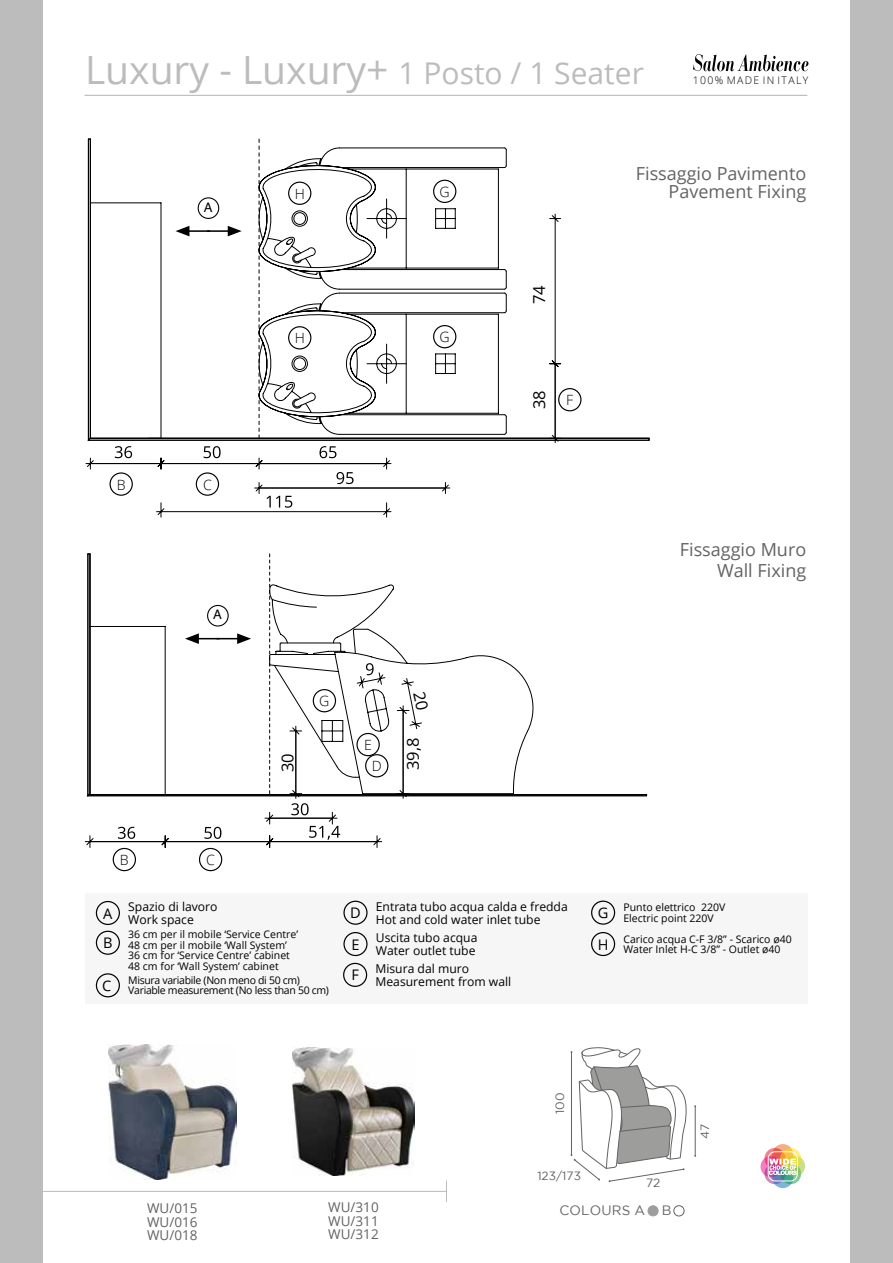
<style>
.page{position:relative;width:893px;height:1263px;background:#fff}
.page>*{position:absolute;margin:0;border:0;box-sizing:border-box;transform-origin:0 0}
.t1{font:39px "Open Sans";color:#bcbcbc}
.t2{font:18px/18px "Open Sans";color:#646363;text-align:right}
.t3{font:16.5px "Open Sans";color:#000}
.t4{font:14.55px/31px "Open Sans";color:#000}
.t5{font:300 14.1px/21.1px "Open Sans";color:#000}
.t6{font:13.5px/13.5px "Open Sans";color:#646363;text-align:justify}
.t7{font:13.5px "Gotham";letter-spacing:.015em;color:#646363}
.t8{font:13.05px "Helvetica";color:#000}
.t9{font:12.15px/13.5px "Open Sans";color:#000}
.t10{font:12px "Gotham";color:#646363}
.t11{font:10.5px/10.5px "Open Sans";color:#000}
.t12{font:10.5px/10.5px "Open Sans";letter-spacing:-.03em;color:#000}
.t13{font:300 10.5px "Open Sans";letter-spacing:.13em;color:#000}
.s1{font-size:30px}
</style>
<div class="page">
<div style="left:850px;top:0;width:43px;height:1263px;background:#bcbcbc"></div>
<div style="left:0;top:0;width:43px;height:1263px;background:#bcbcbc"></div>
<svg style="left:693px;top:54px;width:116px;height:17px"></svg>
<hr style="left:85px;top:95px;width:722px;height:1px;background:#bcbcbc">
<img style="left:108px;top:1044px;width:128px;height:135px">
<hr style="left:43px;top:1191px;width:404px;height:1px;background:#bcbcbc">
<svg style="left:446px;top:1180px;width:1px;height:22px"></svg>
<img style="left:293px;top:1047px;width:121px;height:128px">
<svg style="left:772px;top:1144px;width:21px;height:21px"></svg>
<svg style="left:764px;top:1148px;width:21px;height:21px"></svg>
<svg style="left:760px;top:1156px;width:21px;height:21px"></svg>
<svg style="left:764px;top:1163px;width:21px;height:21px"></svg>
<svg style="left:772px;top:1167px;width:21px;height:21px"></svg>
<svg style="left:780px;top:1163px;width:21px;height:21px"></svg>
<svg style="left:784px;top:1155px;width:21px;height:21px"></svg>
<svg style="left:780px;top:1148px;width:21px;height:21px"></svg>
<div style="left:768px;top:1151px;width:30px;height:30px;border:1px solid #fff;border-radius:7px"></div>
<svg style="left:769px;top:1159px;width:28px;height:16px"></svg>
<div style="left:85px;top:893px;width:723px;height:111px;background:#f6f6f6"></div>
<div style="left:96px;top:901px;width:24px;height:24px;border:1px solid #000;border-radius:50%"></div>
<div style="left:96px;top:931px;width:24px;height:24px;border:1px solid #000;border-radius:50%"></div>
<div style="left:96px;top:973px;width:24px;height:24px;border:1px solid #000;border-radius:50%"></div>
<div style="left:343px;top:901px;width:25px;height:24px;border:1px solid #000;border-radius:50%"></div>
<div style="left:343px;top:932px;width:25px;height:24px;border:1px solid #000;border-radius:50%"></div>
<div style="left:343px;top:963px;width:24px;height:24px;border:1px solid #000;border-radius:50%"></div>
<div style="left:591px;top:932px;width:24px;height:24px;border:1px solid #000;border-radius:50%"></div>
<div style="left:591px;top:900px;width:24px;height:25px;border:1px solid #000;border-radius:50%"></div>
<svg style="left:84px;top:796px;width:323px;height:52px"></svg>
<div style="left:113px;top:848px;width:23px;height:23px;border:1px solid #000;border-radius:50%"></div>
<div style="left:199px;top:848px;width:23px;height:23px;border:1px solid #000;border-radius:50%"></div>
<svg style="left:118px;top:827px;width:17px;height:12px"></svg>
<svg style="left:204px;top:827px;width:17px;height:12px"></svg>
<svg style="left:309px;top:826px;width:31px;height:14px"></svg>
<svg style="left:291px;top:803px;width:18px;height:12px"></svg>
<svg style="left:90px;top:138px;width:417px;height:75px"></svg>
<svg style="left:85px;top:213px;width:476px;height:305px"></svg>
<hr style="left:695px;top:1106px;width:1px;height:50px;background:#646363">
<svg style="left:571px;top:1047px;width:116px;height:135px"></svg>
<div style="left:648px;top:1206px;width:10px;height:10px;background:#9d9d9c;border-radius:50%"></div>
<div style="left:648px;top:1205px;width:10px;height:11px;border:1px solid #9d9d9c;border-radius:50%"></div>
<div style="left:674px;top:1205px;width:10px;height:11px;border:1px solid #646363;border-radius:50%"></div>
<svg style="left:87px;top:553px;width:560px;height:244px"></svg>
<h1 class="t1" style="left:85px;top:43px;width:560px">Luxury - Luxury+ <span class="s1">1 Posto / 1 Seater</span></h1>
<p class="t13" style="left:693px;top:73px;width:117px">100% MADE IN ITALY</p>
<p class="t8" style="left:204px;top:197px;width:10px">A</p>
<h3 class="t5" style="left:117px;top:473px;width:10px">B</h3>
<h3 class="t5" style="left:203px;top:473px;width:10px">C</h3>
<p class="t8" style="left:213px;top:605px;width:10px">A</p>
<h3 class="t5" style="left:295px;top:183px;width:12px">H</h3>
<h3 class="t5" style="left:440px;top:181px;width:12px">G</h3>
<h3 class="t5" style="left:295px;top:327px;width:12px">H</h3>
<h3 class="t5" style="left:440px;top:326px;width:12px">G</h3>
<h3 class="t3" style="left:276px;top:772px;width:20px;rotate:-90deg">30</h3>
<h3 class="t5" style="left:319px;top:690px;width:12px">G</h3>
<h3 class="t5" style="left:372px;top:734px;width:11px;text-indent:-8px">E<br>D</h3>
<h3 class="t3" style="left:402px;top:770px;width:34px;rotate:-90deg">39,8</h3>
<h3 class="t3" style="left:528px;top:304px;width:20px;rotate:-90deg">74</h3>
<h3 class="t3" style="left:528px;top:409px;width:20px;rotate:-90deg">38</h3>
<h3 class="t5" style="left:566px;top:389px;width:9px">F</h3>
<h2 class="t2" style="left:636px;top:164px;width:172px">Fissaggio Pavimento<br>Pavement Fixing</h2>
<h2 class="t2" style="left:680px;top:538px;width:128px;line-height:21px">Fissaggio Muro<br>Wall Fixing</h2>
<h3 class="t5" style="left:120px;top:849px;width:10px">B</h3>
<h3 class="t5" style="left:206px;top:849px;width:10px">C</h3>
<h3 class="t4" style="left:103px;top:898px;width:11px;line-height:29.7px">A<br>B</h3>
<h3 class="t4" style="left:102px;top:970px;width:11px">C</h3>
<p class="t9" style="left:128px;top:899px;width:91px">Spazio di lavoro<br>Work space</p>
<p class="t11" style="left:128px;top:929px;width:171px">36 cm per il mobile ‘Service Centre’ 48 cm per il mobile ‘Wall System’ 36 cm for ‘Service Centre’ cabinet 48 cm for ‘Wall System’ cabinet</p>
<p class="t12" style="left:128px;top:974px;width:202px">Misura variabile (Non meno di 50 cm)<br>Variable measurement (No less than 50 cm)</p>
<h3 class="t4" style="left:350px;top:897px;width:12px;text-align:justify">D E F</h3>
<p class="t9" style="left:376px;top:899px;width:193px">Entrata tubo acqua calda e fredda<br>Hot and cold water inlet tube</p>
<p class="t9" style="left:376px;top:930px;width:103px">Uscita tubo acqua<br>Water outlet tube</p>
<p class="t9" style="left:375px;top:961px;width:137px">Misura dal muro<br>Measurement from wall</p>
<h3 class="t4" style="left:598px;top:897px;width:12px">G</h3>
<h3 class="t4" style="left:598px;top:928px;width:12px">H</h3>
<p class="t11" style="left:623px;top:902px;width:103px">Punto elettrico 220V<br>Electric point 220V</p>
<p class="t11" style="left:623px;top:933px;width:170px">Carico acqua C-F 3/8” - Scarico ø40<br>Water Inlet H-C 3/8” - Outlet ø40</p>
<p class="t10" style="left:553px;top:1114px;width:23px;rotate:-90deg">100</p>
<p class="t10" style="left:537px;top:1169px;width:45px">123/173</p>
<p class="t10" style="left:646px;top:1176px;width:16px">72</p>
<p class="t10" style="left:698px;top:1139px;width:17px;rotate:-90deg">47</p>
<p class="t6" style="left:147px;top:1201px;width:52px">WU/015<br>WU/016<br>WU/018</p>
<p class="t6" style="left:328px;top:1200px;width:52px">WU/310<br>WU/311<br>WU/312</p>
<p class="t7" style="left:559px;top:1203px;width:114px">COLOURS A B</p>
</div>
